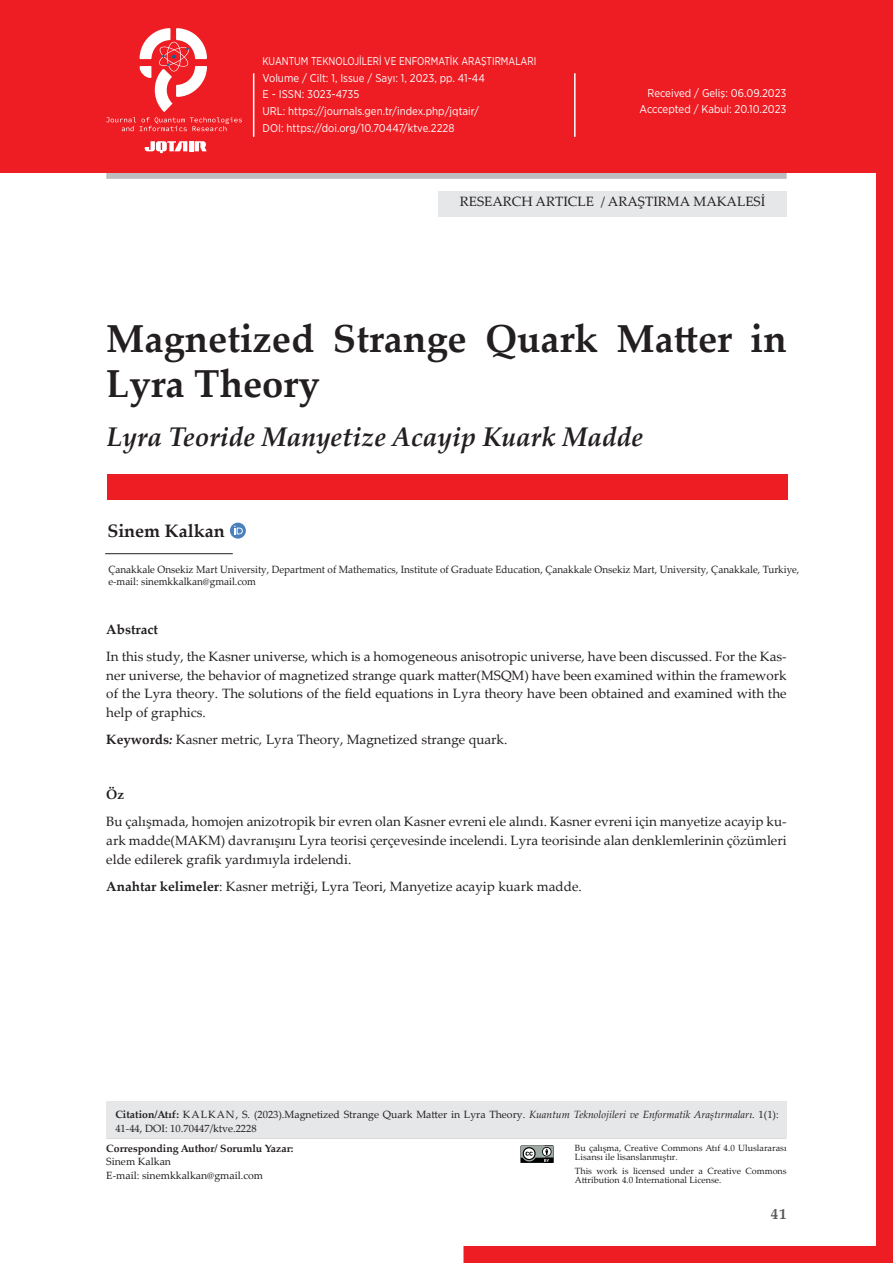
<style>
.page{position:relative;width:893px;height:1263px;background:#fff}
.page>*{position:absolute;margin:0;border:0;box-sizing:border-box;transform-origin:0 0}
.t1{font:700 39px/45px "Palatino Linotype";color:#231f20}
.t2{font:italic 700 27px "Palatino Linotype";color:#231f20}
.t3{font:700 18px "Palatino Linotype";color:#231f20}
.t4{font:700 15px "Palatino Linotype";color:#57585a}
.t5{font:13.5px/18.8px "Palatino Linotype";color:#231f20;text-align:justify}
.t6{font:700 13.5px "Palatino Linotype";color:#231f20}
.t7{font:11.25px/16.5px "Gotham Narrow";color:#fff;scale:.9 1}
.t8{font:11.25px/16.5px "Gotham Narrow";color:#fff;text-align:right}
.t9{font:10.5px/13.5px "Palatino Linotype";color:#231f20}
.t10{font:10.5px/12px "Palatino Linotype";color:#231f20;scale:.95 1}
.t11{font:700 10.5px "Palatino Linotype";color:#231f20}
.t12{font:9px/9px "Palatino Linotype";color:#231f20}
.s1{font-weight:700}
.s2{font-weight:700;font-style:italic}
.s3{font-style:italic}
</style>
<div class="page">
<svg style="left:463px;top:173px;width:430px;height:1090px"></svg>
<div style="left:107px;top:475px;width:681px;height:25px;background:#ee1d23"></div>
<svg style="left:230px;top:523px;width:16px;height:16px"></svg>
<svg style="left:234px;top:526px;width:9px;height:8px"></svg>
<hr style="left:105px;top:553px;width:128px;height:1px;background:#231f20">
<div style="left:106px;top:168px;width:681px;height:11px;background:#bcbdc0"></div>
<div style="left:438px;top:191px;width:349px;height:25px;background:#e6e7e9"></div>
<hr style="left:106px;top:1137px;width:681px;height:1px;background:#231f20">
<div style="left:106px;top:1101px;width:681px;height:36px;background:#e6e7e9"></div>
<div style="left:0;top:0;width:893px;height:173px;background:#ee1d23"></div>
<hr style="left:253px;top:73px;width:1px;height:64px;background:#fff">
<svg style="left:520px;top:1145px;width:34px;height:18px"></svg>
<svg style="left:106px;top:28px;width:136px;height:103px"></svg>
<svg style="left:145px;top:141px;width:42px;height:12px"></svg>
<hr style="left:189px;top:141px;width:4px;height:10px;background:#fff">
<svg style="left:195px;top:141px;width:12px;height:10px"></svg>
<hr style="left:574px;top:73px;width:2px;height:64px;background:#fff">
<p class="t7" style="left:263px;top:53px;width:306px">KUANTUM TEKNOLOJİLERİ VE ENFORMATİK ARAŞTIRMALARI Volume / Cilt: 1, Issue / Sayı: 1, 2023, pp. 41-44<br>E - ISSN: 3023-4735<br>URL: https://journals.gen.tr/index.php/jqtair/<br>DOI: https://doi.org/10.70447/ktve.2228</p>
<p class="t8" style="left:640px;top:84px;width:148px">Received / Geliş: 06.09.2023<br>Acccepted / Kabul: 20.10.2023</p>
<p class="t5" style="left:460px;top:191px;width:307px">RESEARCH ARTICLE / ARAŞTIRMA MAKALESİ</p>
<h1 class="t1" style="left:106px;top:315px;width:682px">Magnetized Strange Quark Matter in<br>Lyra Theory</h1>
<h2 class="t2" style="left:106px;top:417px;width:539px">Lyra Teoride Manyetize Acayip Kuark Madde</h2>
<h3 class="t3" style="left:107px;top:518px;width:119px">Sinem Kalkan</h3>
<p class="t10" style="left:108px;top:563px;width:729px">Çanakkale Onsekiz Mart University, Department of Mathematics, Institute of Graduate Education, Çanakkale Onsekiz Mart, University, Çanakkale, Turkiye, e-mail: sinemkkalkan@gmail.com</p>
<p class="t6" style="left:106px;top:619px;width:53px">Abstract</p>
<p class="t5" style="left:106px;top:646px;width:682px">In this study, the Kasner universe, which is a homogeneous anisotropic universe, have been discussed. For the Kas&shy;ner universe, the behavior of magnetized strange quark matter(MSQM) have been examined within the framework of the Lyra theory. The solutions of the field equations in Lyra theory have been obtained and examined with the help of graphics.</p>
<p class="t5" style="left:106px;top:730px;width:403px"><span class="s1">Keywords</span><span class="s2">:</span> Kasner metric<span class="s3">,</span> Lyra Theory, Magnetized strange quark.</p>
<p class="t6" style="left:106px;top:785px;width:19px">Öz</p>
<p class="t5" style="left:106px;top:812px;width:682px">Bu çalışmada, homojen anizotropik bir evren olan Kasner evreni ele alındı. Kasner evreni için manyetize acayip ku&shy;ark madde(MAKM) davranışını Lyra teorisi çerçevesinde incelendi. Lyra teorisinde alan denklemlerinin çözümleri elde edilerek grafik yardımıyla irdelendi.</p>
<p class="t5" style="left:106px;top:876px;width:477px"><span class="s1">Anahtar kelimeler</span>: Kasner metriği, Lyra Teori, Manyetize acayip kuark madde.</p>
<p class="t9" style="left:115px;top:1107px;width:665px"><span class="s1">Citation/Atıf:</span> KALKAN, S. (2023).Magnetized Strange Quark Matter in Lyra Theory. <span class="s3">Kuantum Teknolojileri ve Enformatik Araştırmaları</span>. 1(1):<br>41-44, DOI: 10.70447/ktve.2228</p>
<p class="t11" style="left:106px;top:1141px;width:189px">Corresponding Author/ Sorumlu Yazar:</p>
<p class="t9" style="left:106px;top:1154px;width:158px">Sinem Kalkan<br>E-mail: sinemkkalkan@gmail.com</p>
<p class="t12" style="left:575px;top:1143px;width:213px">Bu çalışma, Creative Commons Atıf 4.0 Uluslararası<br>Lisansı ile lisanslanmıştır.</p>
<p class="t12" style="left:575px;top:1166px;width:213px">This work is licensed under a Creative Commons<br>Attribution 4.0 International License.</p>
<p class="t4" style="left:771px;top:1203px;width:17px">41</p>
</div>
